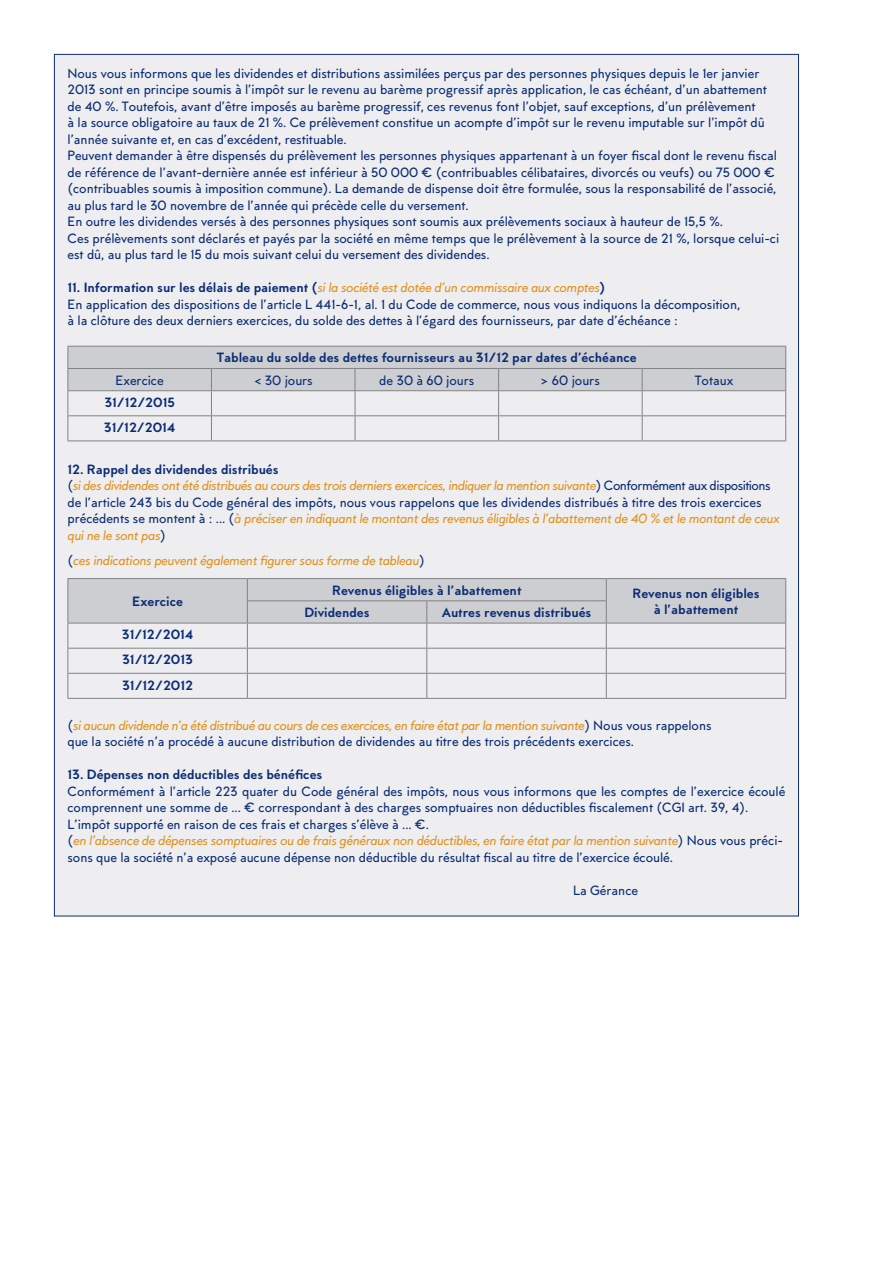
<style>
.page{position:relative;width:893px;height:1263px;background:#fff}
.page>*{position:absolute;margin:0;border:0;box-sizing:border-box;transform-origin:0 0}
.t1{font:500 13.5px/16.5px "MTT Milano";letter-spacing:-.005em;color:#0b2d73}
.t2{font:italic 500 13.5px/16.5px "MTT Milano";letter-spacing:-.03em;color:#e1931e}
.t3{font:800 13.5px/25px "MTT Milano";letter-spacing:-.005em;color:#0b2d73}
.s1{font-weight:800}
.s2{font-style:italic;color:#e1931e}
.s3{font-weight:800;font-style:normal;color:#0b2d73}
.s4{font-style:normal;color:#0b2d73}
</style>
<div class="page">
<div style="left:54px;top:54px;width:744px;height:862px;background:#eeeef1"></div>
<svg style="left:68px;top:346px;width:718px;height:95px"></svg>
<hr style="left:68px;top:578px;width:179px;height:1px;background:#808285">
<hr style="left:247px;top:578px;width:180px;height:1px;background:#808285">
<hr style="left:427px;top:578px;width:179px;height:1px;background:#808285">
<hr style="left:606px;top:578px;width:180px;height:1px;background:#808285">
<svg style="left:68px;top:579px;width:718px;height:119px"></svg>
<hr style="left:68px;top:698px;width:179px;height:1px;background:#808285">
<hr style="left:247px;top:698px;width:180px;height:1px;background:#808285">
<hr style="left:427px;top:698px;width:179px;height:1px;background:#808285">
<hr style="left:606px;top:698px;width:180px;height:1px;background:#808285">
<p class="t1" style="left:68px;top:65px;width:713px">Nous vous informons que les dividendes et distributions assimilées perçus par des personnes physiques depuis le 1er janvier 2013 sont en principe soumis à l’impôt sur le revenu au barème progressif après application, le cas échéant, d’un abattement de 40 %. Toutefois, avant d’être imposés au barème progressif, ces revenus font l’objet, sauf exceptions, d’un prélèvement<br>à la source obligatoire au taux de 21 %. Ce prélèvement constitue un acompte d’impôt sur le revenu imputable sur l’impôt dû l’année suivante et, en cas d’excédent, restituable.<br>Peuvent demander à être dispensés du prélèvement les personnes physiques appartenant à un foyer fiscal dont le revenu fiscal de référence de l’avant-dernière année est inférieur à 50 000 € (contribuables célibataires, divorcés ou veufs) ou 75 000 € (contribuables soumis à imposition commune). La demande de dispense doit être formulée, sous la responsabilité de l’associé, au plus tard le 30 novembre de l’année qui précède celle du versement.<br>En outre les dividendes versés à des personnes physiques sont soumis aux prélèvements sociaux à hauteur de 15,5 %.<br>Ces prélèvements sont déclarés et payés par la société en même temps que le prélèvement à la source de 21 %, lorsque celui-ci est dû, au plus tard le 15 du mois suivant celui du versement des dividendes.</p>
<p class="t1" style="left:68px;top:280px;width:674px"><span class="s1">11. Information sur les délais de paiement (</span><span class="s2">si la société est dotée d’un commissaire aux comptes</span><span class="s1">)<br></span>En application des dispositions de l’article L 441-6-1, al. 1 du Code de commerce, nous vous indiquons la décomposition, à la clôture des deux derniers exercices, du solde des dettes à l’égard des fournisseurs, par date d’échéance :</p>
<p class="t3" style="left:217px;top:346px;width:421px">Tableau du solde des dettes fournisseurs au 31/12 par dates d’échéance</p>
<p class="t1" style="left:116px;top:372px;width:50px">Exercice</p>
<p class="t1" style="left:254px;top:372px;width:61px">&lt; 30 jours</p>
<p class="t1" style="left:379px;top:372px;width:97px">de 30 à 60 jours</p>
<p class="t1" style="left:541px;top:372px;width:60px">&gt; 60 jours</p>
<p class="t1" style="left:695px;top:372px;width:40px">Totaux</p>
<p class="t3" style="left:104px;top:390px;width:73px">31/12/2015<br>31/12/2014</p>
<p class="t2" style="left:68px;top:461px;width:714px"><span class="s3">12. Rappel des dividendes distribués<br></span><span class="s4">(</span>si des dividendes ont été distribués au cours des trois derniers exercices, indiquer la mention suivante<span class="s4">) Conformément aux dispositions de l’article 243 bis du Code général des impôts, nous vous rappelons que les dividendes distribués à titre des trois exercices précédents se montent à : ... (</span>à préciser en indiquant le montant des revenus éligibles à l’abattement de 40 % et le montant de ceux qui ne le sont pas<span class="s4">)</span></p>
<p class="t2" style="left:68px;top:552px;width:359px"><span class="s4">(</span>ces indications peuvent également figurer sous forme de tableau<span class="s4">)</span></p>
<p class="t3" style="left:132px;top:589px;width:52px">Exercice</p>
<p class="t3" style="left:332px;top:578px;width:191px">Revenus éligibles à l’abattement</p>
<p class="t3" style="left:632px;top:581px;width:129px">Revenus non éligibles</p>
<p class="t3" style="left:304px;top:601px;width:67px">Dividendes</p>
<p class="t3" style="left:442px;top:601px;width:151px">Autres revenus distribués</p>
<p class="t3" style="left:654px;top:598px;width:86px">à l’abattement</p>
<p class="t3" style="left:122px;top:623px;width:73px;text-align:justify">31/12/2014<br>31/12/2013<br>31/12/2012</p>
<p class="t1" style="left:67px;top:717px;width:646px">(<span class="s2">si aucun dividende n’a été distribué au cours de ces exercices, en faire état par la mention suivante</span>) Nous vous rappelons que la société n’a procédé à aucune distribution de dividendes au titre des trois précédents exercices.</p>
<p class="t3" style="left:67px;top:763px;width:256px">13. Dépenses non déductibles des bénéfices</p>
<p class="t1" style="left:67px;top:783px;width:719px">Conformément à l’article 223 quater du Code général des impôts, nous vous informons que les comptes de l’exercice écoulé comprennent une somme de ... € correspondant à des charges somptuaires non déductibles fiscalement (CGI art. 39, 4).<br>L’impôt supporté en raison de ces frais et charges s’élève à ... €.<br>(<span class="s2">en l’absence de dépenses somptuaires ou de frais généraux non déductibles, en faire état par la mention suivante</span>) Nous vous préci&shy;sons que la société n’a exposé aucune dépense non déductible du résultat fiscal au titre de l’exercice écoulé.</p>
<p class="t1" style="left:573px;top:882px;width:67px">La Gérance</p>
</div>
